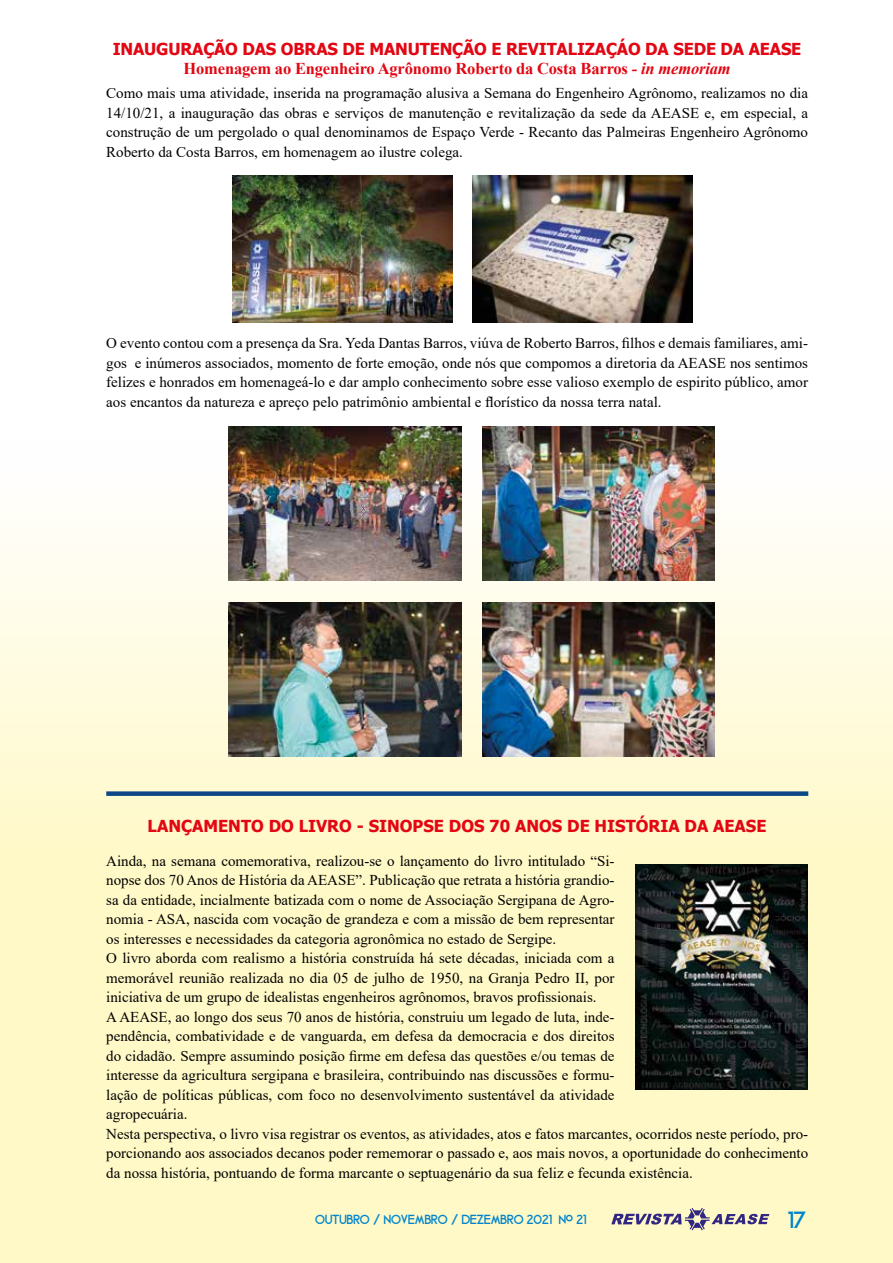
<style>
.page{position:relative;width:893px;height:1263px;background:#fff}
.page>*{position:absolute;margin:0;border:0;box-sizing:border-box;transform-origin:0 0}
.t1{font:24px "Blissful Thinking";color:#0085cd}
.t2{font:700 16.5px "Tahoma";letter-spacing:-.01em;color:#e30613}
.t3{font:700 16.5px "Times New Roman";letter-spacing:-.01em;color:#e30613}
.t4{font:15px/19.5px "Times New Roman";color:#000;text-align:justify}
.t5{font:13.5px "Blissful Thinking";color:#0085cd}
.s1{font-style:italic}
</style>
<div class="page">
<div style="left:0;top:442px;width:893px;height:821px;background:linear-gradient(to bottom,#fdfbf2,#fff8b9)"></div>
<svg style="left:611px;top:1208px;width:158px;height:22px;background:#c4bdb3"></svg>
<img style="left:636px;top:864px;width:171px;height:226px">
<div style="left:106px;top:791px;width:702px;height:5px;background:#0b4687"></div>
<img style="left:482px;top:426px;width:232px;height:155px">
<img style="left:229px;top:426px;width:232px;height:155px">
<img style="left:229px;top:602px;width:232px;height:155px">
<img style="left:482px;top:602px;width:232px;height:155px">
<img style="left:232px;top:176px;width:220px;height:147px">
<img style="left:472px;top:176px;width:221px;height:147px">
<p class="t2" style="left:113px;top:38px;width:690px">INAUGURAÇÃO DAS OBRAS DE MANUTENÇÃO E REVITALIZAÇÁO DA SEDE DA AEASE</p>
<p class="t3" style="left:184px;top:57px;width:549px">Homenagem ao Engenheiro Agrônomo Roberto da Costa Barros - <span class="s1">in memoriam</span></p>
<p class="t4" style="left:106px;top:83px;width:703px">Como mais uma atividade, inserida na programação alusiva a Semana do Engenheiro Agrônomo, realizamos no dia 14/10/21, a inauguração das obras e serviços de manutenção e revitalização da sede da AEASE e, em especial, a construção de um pergolado o qual denominamos de Espaço Verde - Recanto das Palmeiras Engenheiro Agrônomo Roberto da Costa Barros, em homenagem ao ilustre colega.</p>
<p class="t4" style="left:106px;top:333px;width:703px">O evento contou com a presença da Sra. Yeda Dantas Barros, viúva de Roberto Barros, filhos e demais familiares, ami&shy;gos e inúmeros associados, momento de forte emoção, onde nós que compomos a diretoria da AEASE nos sentimos felizes e honrados em homenageá-lo e dar amplo conhecimento sobre esse valioso exemplo de espirito público, amor aos encantos da natureza e apreço pelo patrimônio ambiental e florístico da nossa terra natal.</p>
<p class="t2" style="left:148px;top:814px;width:620px">LANÇAMENTO DO LIVRO - SINOPSE DOS 70 ANOS DE HISTÓRIA DA AEASE</p>
<p class="t4" style="left:106px;top:850px;width:703px;text-align:left">Ainda, na semana comemorativa, realizou-se o lançamento do livro intitulado “Si-<br>nopse dos 70 Anos de História da AEASE”. Publicação que retrata a história grandio-<br>sa da entidade, incialmente batizada com o nome de Associação Sergipana de Agro-<br>nomia - ASA, nascida com vocação de grandeza e com a missão de bem representar<br>os interesses e necessidades da categoria agronômica no estado de Sergipe.<br>O livro aborda com realismo a história construída há sete décadas, iniciada com a<br>memorável reunião realizada no dia 05 de julho de 1950, na Granja Pedro II, por<br>iniciativa de um grupo de idealistas engenheiros agrônomos, bravos profissionais.<br>A AEASE, ao longo dos seus 70 anos de história, construiu um legado de luta, inde-<br>pendência, combatividade e de vanguarda, em defesa da democracia e dos direitos<br>do cidadão. Sempre assumindo posição firme em defesa das questões e/ou temas de<br>interesse da agricultura sergipana e brasileira, contribuindo nas discussões e formu-<br>lação de políticas públicas, com foco no desenvolvimento sustentável da atividade<br>agropecuária.<br>Nesta perspectiva, o livro visa registrar os eventos, as atividades, atos e fatos marcantes, ocorridos neste período, pro&shy;porcionando aos associados decanos poder rememorar o passado e, aos mais novos, a oportunidade do conhecimento da nossa história, pontuando de forma marcante o septuagenário da sua feliz e fecunda existência.</p>
<p class="t5" style="left:315px;top:1212px;width:273px">OUTUBRO / NOVEMBRO / DEZEMBRO 2021 Nº 21</p>
<h1 class="t1" style="left:788px;top:1206px;width:20px">17</h1>
</div>
